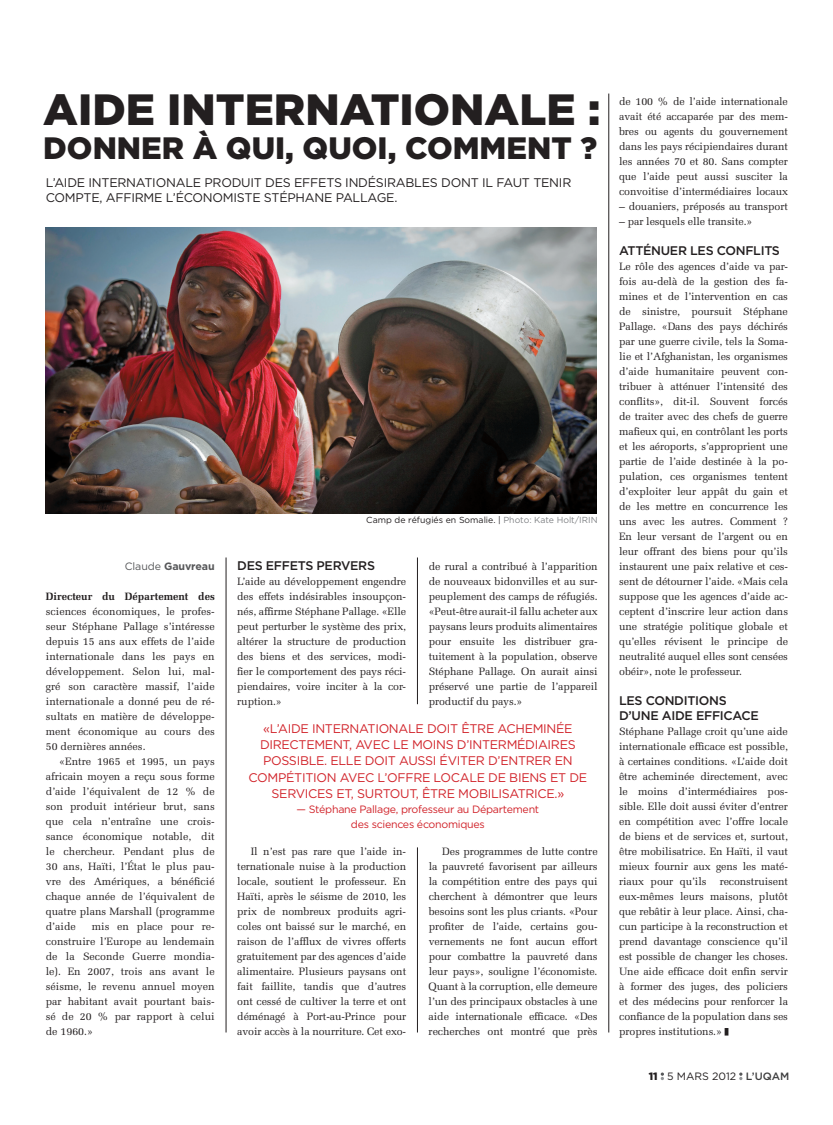
<style>
.page{position:relative;width:833px;height:1125px;background:#fff}
.page>*{position:absolute;margin:0;border:0;box-sizing:border-box;transform-origin:0 0}
.t1{font:900 43.75px "Gotham";color:#231f20}
.t2{font:900 31px "Gotham";color:#231f20}
.t3{font:12.5px "Gotham";color:#d1232a}
.t4{font:12.5px "Gotham";letter-spacing:-.03em;color:#231f20}
.t5{font:500 12.5px/15px "Gotham";letter-spacing:-.025em;color:#231f20}
.t6{font:10.62px/15px "Melior";letter-spacing:-.01em;color:#231f20;text-align:justify}
.t7{font:10.62px/15px "Gotham";letter-spacing:-.025em;color:#d1232a;text-align:center}
.t8{font:700 10.62px "Melior";color:#231f20}
.t9{font:10.62px "Gotham";color:#231f20}
.t10{font:700 10.62px "Gotham";letter-spacing:-.01em;color:#57585a}
.t11{font:8.75px "Gotham";color:#231f20}
.s1{font-weight:400}
.s2{color:#808285}
.s3{font-weight:900}
.s4{font-weight:500;color:#3e3e3f}
</style>
<div class="page">
<svg style="left:660px;top:1073px;width:4px;height:7px"></svg>
<svg style="left:739px;top:1073px;width:3px;height:7px"></svg>
<hr style="left:226px;top:558px;width:1px;height:474px;background:#231f20">
<hr style="left:417px;top:847px;width:1px;height:186px;background:#231f20">
<hr style="left:417px;top:558px;width:1px;height:146px;background:#231f20">
<hr style="left:608px;top:94px;width:1px;height:939px;background:#231f20">
<img style="left:45px;top:228px;width:551px;height:286px">
<h1 class="t1" style="left:43px;top:84px;width:28px">AID</h1>
<h1 class="t1" style="left:126px;top:84px;width:476px">E INTERNATIONALE :</h1>
<h2 class="t2" style="left:43px;top:130px;width:555px">DONNER À QUI, QUOI, COMMENT ?</h2>
<p class="t4" style="left:46px;top:176px;width:17px">L’AIDE</p>
<p class="t4" style="left:88px;top:176px;width:9px">INTERNATIONALE</p>
<p class="t4" style="left:204px;top:176px;width:9px">PRODUIT</p>
<p class="t4" style="left:265px;top:176px;width:9px">DES</p>
<p class="t4" style="left:294px;top:176px;width:9px">EFFETS</p>
<p class="t4" style="left:345px;top:176px;width:9px">INDÉSIRABLES</p>
<p class="t4" style="left:441px;top:176px;width:10px">DONT</p>
<p class="t4" style="left:482px;top:176px;width:24px">IL FAUT</p>
<p class="t4" style="left:533px;top:176px;width:9px">TENIR</p>
<p class="t4" style="left:46px;top:191px;width:10px">COMPTE</p>
<p class="t4" style="left:100px;top:191px;width:16px">, AFFIRME</p>
<p class="t4" style="left:166px;top:191px;width:20px">L’ÉCONOMISTE</p>
<p class="t4" style="left:264px;top:191px;width:17px">STÉP</p>
<p class="t4" style="left:295px;top:191px;width:20px">HANE</p>
<p class="t4" style="left:336px;top:191px;width:17px">PALLA</p>
<p class="t4" style="left:377px;top:191px;width:22px">GE.</p>
<p class="t10" style="left:125px;top:560px;width:91px"><span class="s1">CLAUDE</span> Gauvreau</p>
<p class="t8" style="left:46px;top:590px;width:170px">Directeur du Département des</p>
<p class="t6" style="left:46px;top:604px;width:170px">sciences économiques, le profes&shy;seur Stéphane Pallage s’intéresse depuis 15 ans aux effets de l’aide internationale dans les pays en développement. Selon lui, mal&shy;gré son caractère massif, l’aide internationale a donné peu de ré&shy;sultats en matière de développe&shy;ment économique au cours des 50 dernières années.</p>
<p class="t6" style="left:46px;top:754px;width:170px;text-indent:14px">«Entre 1965 et 1995, un pays africain moyen a reçu sous forme d’aide l’équivalent de 12 % de son produit intérieur brut, sans que cela n’entraîne une crois&shy;sance économique notable, dit le chercheur. Pendant plus de 30 ans, Haïti, l’État le plus pau&shy;vre des Amériques, a bénéficié chaque année de l’équivalent de quatre plans Marshall (pro-gramme d’aide</p>
<p class="t6" style="left:46px;top:919px;width:170px;text-indent:46px">mis en place pour re&shy;construire l’Europe au lendemain de la Seconde Guerre mondia&shy;le). En 2007, trois ans avant le séisme, le revenu annuel moyen par habitant avait pourtant bais&shy;sé de 20 % par rapport à celui de 1960.»</p>
<p class="t11" style="left:366px;top:515px;width:233px">CAMP DE RÉFUGIÉS EN SOMALIE. | <span class="s2">PHOTO: KATE HOLT/IRIN</span></p>
<p class="t5" style="left:237px;top:558px;width:61px">DES EFFETS</p>
<p class="t5" style="left:316px;top:558px;width:18px">PERVERS</p>
<p class="t6" style="left:237px;top:574px;width:170px">L’aide au développement engendre des effets indésirables insoupçon&shy;nés, affirme Stéphane Pallage. «Elle peut perturber le système des prix, altérer la structure de production des biens et des services, modi&shy;fier le comportement des pays réci&shy;piendaires, voire inciter à la cor&shy;ruption.»</p>
<p class="t6" style="left:428px;top:559px;width:170px">de rural a contribué à l’apparition de nouveaux bidonvilles et au sur&shy;peuplement des camps de réfugiés. «Peut-être aurait-il fallu acheter aux paysans leurs produits alimentaires pour ensuite les distribuer gra&shy;tuitement à la population, observe Stéphane Pallage. On aurait ainsi préservé une partie de l’appareil productif du pays.»</p>
<p class="t3" style="left:263px;top:721px;width:24px">«L’AIDE</p>
<p class="t3" style="left:312px;top:721px;width:9px">INTERNATIONALE</p>
<p class="t3" style="left:427px;top:721px;width:9px">DOIT</p>
<p class="t3" style="left:461px;top:721px;width:17px">ÊTRE</p>
<p class="t3" style="left:497px;top:721px;width:36px">ACHEMINÉE</p>
<p class="t3" style="left:260px;top:738px;width:10px">DIRECTEMENT</p>
<p class="t3" style="left:349px;top:738px;width:16px">, AVEC</p>
<p class="t3" style="left:393px;top:738px;width:28px">LE MOINS</p>
<p class="t3" style="left:457px;top:738px;width:21px">D’INTERMÉDIAIRES</p>
<p class="t3" style="left:263px;top:754px;width:9px">POSSIBLE</p>
<p class="t3" style="left:324px;top:754px;width:23px">. ELLE</p>
<p class="t3" style="left:365px;top:754px;width:9px">DOIT</p>
<p class="t3" style="left:399px;top:754px;width:9px">AUSSI</p>
<p class="t3" style="left:439px;top:754px;width:9px">ÉVITER</p>
<p class="t3" style="left:488px;top:754px;width:22px">D’ENTRER</p>
<p class="t3" style="left:554px;top:754px;width:9px">EN</p>
<p class="t3" style="left:248px;top:770px;width:9px">COMPÉTITION</p>
<p class="t3" style="left:340px;top:770px;width:10px">AVEC</p>
<p class="t3" style="left:377px;top:770px;width:19px">L’OFFRE</p>
<p class="t3" style="left:433px;top:770px;width:10px">LOCALE</p>
<p class="t3" style="left:488px;top:770px;width:30px">DE BIENS</p>
<p class="t3" style="left:550px;top:770px;width:29px">ET DE</p>
<p class="t3" style="left:271px;top:786px;width:9px">SERVICES</p>
<p class="t3" style="left:336px;top:786px;width:31px">ET, SURTOUT</p>
<p class="t3" style="left:416px;top:786px;width:24px">, ÊTRE</p>
<p class="t3" style="left:458px;top:786px;width:9px">MOBILISATRICE</p>
<p class="t3" style="left:554px;top:786px;width:11px">.»</p>
<p class="t7" style="left:296px;top:801px;width:244px">— STÉPHANE PALLAGE, PROFESSEUR AU DÉPARTEMENT<br>DES SCIENCES ÉCONOMIQUES</p>
<p class="t6" style="left:237px;top:844px;width:170px;text-indent:14px">Il n’est pas rare que l’aide in&shy;ternationale nuise à la production locale, soutient le professeur. En Haïti, après le séisme de 2010, les prix de nombreux produits agri&shy;coles ont baissé sur le marché, en raison de l’afflux de vivres offerts gratuitement par des agences d’aide alimentaire. Plusieurs paysans ont fait faillite, tandis que d’autres ont cessé de cultiver la terre et ont déménagé à Port-au-Prince pour avoir accès à la nourriture. Cet exo-</p>
<p class="t6" style="left:428px;top:844px;width:170px;text-indent:14px">Des programmes de lutte contre la pauvreté favorisent par ailleurs la compétition entre des pays qui cherchent à démontrer que leurs besoins sont les plus criants. «Pour profiter de l’aide, certains gou&shy;vernements ne font aucun effort pour combattre la pauvreté dans leur pays», souligne l’économiste.<br>Quant à la corruption, elle demeure l’un des principaux obstacles à une aide internationale efficace. «Des recherches ont montré que près</p>
<p class="t6" style="left:619px;top:94px;width:170px">de 100 % de l’aide internationale avait été accaparée par des mem&shy;bres ou agents du gouvernement dans les pays récipiendaires durant les années 70 et 80. Sans compter que l’aide peut aussi susciter la convoitise d’intermédiaires locaux</p>
<p class="t6" style="left:619px;top:199px;width:170px">– douaniers, préposés au transport</p>
<p class="t6" style="left:619px;top:214px;width:135px">– par lesquels elle transite.»</p>
<p class="t5" style="left:619px;top:243px;width:18px">ATTÉNUER</p>
<p class="t5" style="left:690px;top:243px;width:9px">LES</p>
<p class="t5" style="left:716px;top:243px;width:10px">CON</p>
<p class="t5" style="left:745px;top:243px;width:16px">FLITS</p>
<p class="t6" style="left:619px;top:259px;width:170px">Le rôle des agences d’aide va par&shy;fois au-delà de la gestion des fa&shy;mines et de l’intervention en cas de sinistre, poursuit Stéphane Pallage. «Dans des pays déchirés par une guerre civile, tels la Soma&shy;lie et l’Afghanistan, les orga-nismes d’aide humanitaire peuvent con&shy;tribuer à atténuer l’intensité des conflits», dit-il. Souvent forcés de traiter avec des chefs de guerre mafieux qui, en contrôlant les ports et les aéroports, s’approprient une partie de l’aide destinée à la po&shy;pulation, ces orga-nismes tentent d’exploiter leur appât du gain et de les mettre en concurrence les uns avec les autres. Comment ?<br>En leur versant de l’argent ou en leur offrant des biens pour qu’ils instaurent une paix re-lative et ces&shy;sent de détourner l’aide. «Mais cela suppose que les agences d’aide ac&shy;ceptent d’inscrire leur action dans une stratégie politique globale et qu’elles révisent le principe de neutralité auquel elles sont censées obéir», note le professeur.</p>
<p class="t5" style="left:619px;top:693px;width:36px">LES CONDITIONS<br>D’UNE</p>
<p class="t5" style="left:661px;top:708px;width:9px">AIDE</p>
<p class="t5" style="left:696px;top:708px;width:33px">EFFICACE</p>
<p class="t6" style="left:619px;top:724px;width:170px">Stéphane Pallage croit qu’une aide internationale efficace est possible, à certaines conditions. «L’aide doit être acheminée directement, avec le moins d’intermédiaires pos&shy;sible. Elle doit aussi éviter d’entrer en compétition avec l’offre locale de biens et de services et, surtout, être mobilisatrice. En Haïti, il vaut mieux fournir aux gens les maté&shy;riaux pour qu’ils reconstruisent eux-mêmes leurs maisons, plutôt que rebâtir à leur place. Ainsi, cha&shy;cun participe à la reconstruction et prend davantage conscience qu’il est possible de changer les choses.<br>Une aide efficace doit enfin servir à former des juges, des policiers et des médecins pour renforcer la confiance de la population dans ses propres institutions.»</p>
<p class="t9" style="left:648px;top:1070px;width:142px"><span class="s3">11</span> 5 MARS 2012 <span class="s4">L’UQAM</span></p>
</div>
